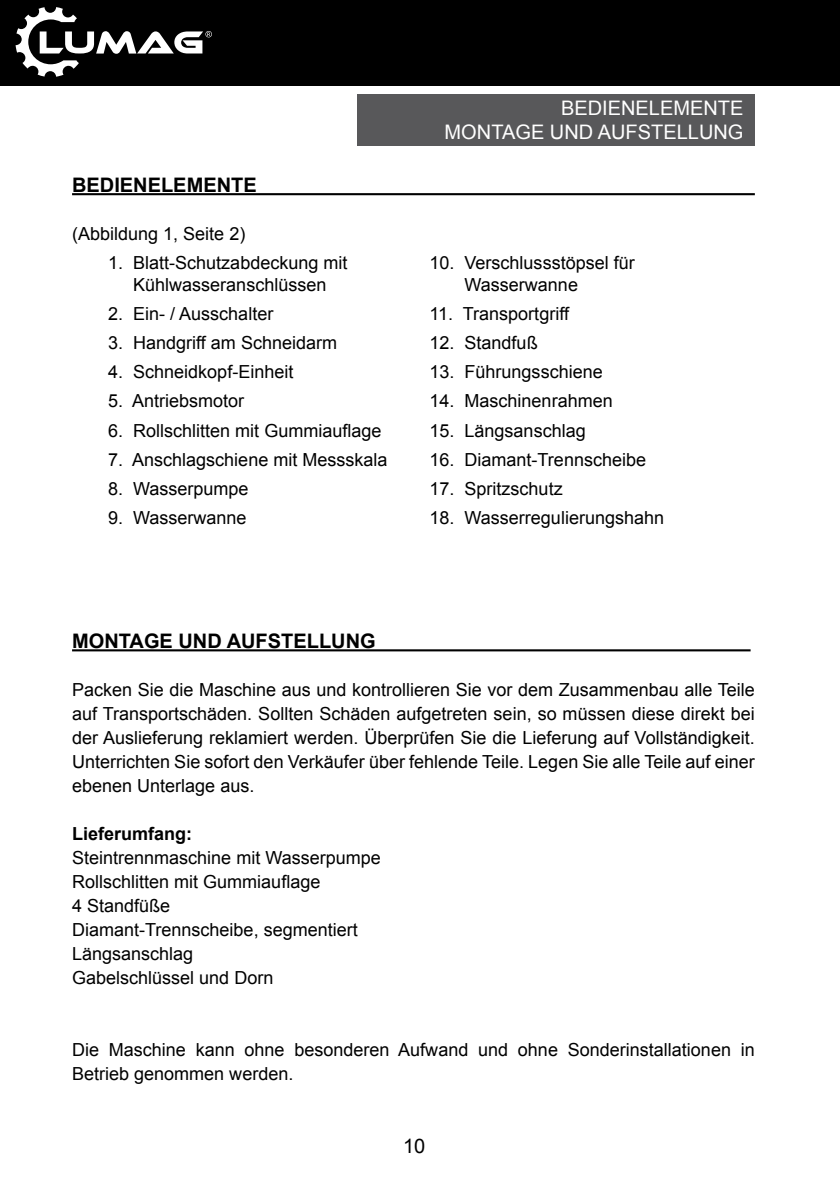
<style>
.page{position:relative;width:840px;height:1191px;background:#fff}
.page>*{position:absolute;margin:0;border:0;box-sizing:border-box;transform-origin:0 0}
.t1{font:700 20px "Arial";color:#000}
.t2{font:20px/24px "Arial";color:#fff;text-align:right}
.t3{font:20px "Arial";color:#000}
.t4{font:18px/24px "Arial";color:#000}
.t5{font:700 18px "Arial";color:#000}
</style>
<div class="page">
<div style="left:0;top:0;width:839px;height:86px;background:#000"></div>
<svg style="left:16px;top:7px;width:196px;height:70px"></svg>
<hr style="left:72px;top:193px;width:682px;height:2px;background:#000">
<hr style="left:72px;top:649px;width:678px;height:2px;background:#000">
<div style="left:357px;top:94px;width:397px;height:51px;background:#58585a"></div>
<p class="t2" style="left:444px;top:96px;width:300px">BEDIENELEMENTE<br>MONTAGE UND AUFSTELLUNG</p>
<p class="t1" style="left:72px;top:172px;width:186px">BEDIENELEMENTE</p>
<p class="t4" style="left:72px;top:222px;width:175px">(Abbildung 1, Seite 2)</p>
<p class="t4" style="left:108px;top:252px;width:241px;line-height:21.6px;text-align:center">1. Blatt-Schutzabdeckung mit<br>Kühlwasseranschlüssen</p>
<p class="t4" style="left:464px;top:252px;width:172px;line-height:21.6px;text-indent:-35px">10. Verschlussstöpsel für<br>Wasserwanne</p>
<p class="t4" style="left:108px;top:302px;width:167px">2. Ein- / Ausschalter</p>
<p class="t4" style="left:429px;top:302px;width:141px">11. Transportgriff</p>
<p class="t4" style="left:108px;top:331px;width:230px">3. Handgriff am Schneidarm</p>
<p class="t4" style="left:429px;top:331px;width:110px">12. Standfuß</p>
<p class="t4" style="left:108px;top:360px;width:187px">4. Schneidkopf-Einheit</p>
<p class="t4" style="left:429px;top:360px;width:175px">13. Führungsschiene</p>
<p class="t4" style="left:108px;top:389px;width:138px">5. Antriebsmotor</p>
<p class="t4" style="left:429px;top:389px;width:185px">14. Maschinenrahmen</p>
<p class="t4" style="left:108px;top:419px;width:275px">6. Rollschlitten mit Gummiauflage</p>
<p class="t4" style="left:429px;top:419px;width:158px">15. Längsanschlag</p>
<p class="t4" style="left:108px;top:448px;width:281px">7. Anschlagschiene mit Messskala</p>
<p class="t4" style="left:429px;top:448px;width:218px">16. Diamant-Trennscheibe</p>
<p class="t4" style="left:108px;top:477px;width:142px">8. Wasserpumpe</p>
<p class="t4" style="left:429px;top:477px;width:135px">17. Spritzschutz</p>
<p class="t4" style="left:108px;top:506px;width:140px">9. Wasserwanne</p>
<p class="t4" style="left:429px;top:506px;width:236px">18. Wasserregulierungshahn</p>
<p class="t1" style="left:72px;top:628px;width:305px">MONTAGE UND AUFSTELLUNG</p>
<p class="t4" style="left:72px;top:678px;width:684px;text-align:justify">Packen Sie die Maschine aus und kontrollieren Sie vor dem Zusammenbau alle Teile auf Transportschäden. Sollten Schäden aufgetreten sein, so müssen diese direkt bei der Auslieferung reklamiert werden. Überprüfen Sie die Lieferung auf Vollständigkeit.<br>Unterrichten Sie sofort den Verkäufer über fehlende Teile. Legen Sie alle Teile auf einer ebenen Unterlage aus.</p>
<p class="t5" style="left:72px;top:822px;width:122px">Lieferumfang:</p>
<p class="t4" style="left:72px;top:846px;width:310px">Steintrennmaschine mit Wasserpumpe<br>Rollschlitten mit Gummiauflage<br>4 Standfüße<br>Diamant-Trennscheibe, segmentiert<br>Längsanschlag<br>Gabelschlüssel und Dorn</p>
<p class="t4" style="left:72px;top:1038px;width:683px">Die Maschine kann ohne besonderen Aufwand und ohne Sonderinstallationen in<br>Betrieb genommen werden.</p>
<p class="t3" style="left:403px;top:1132px;width:24px">10</p>
</div>
